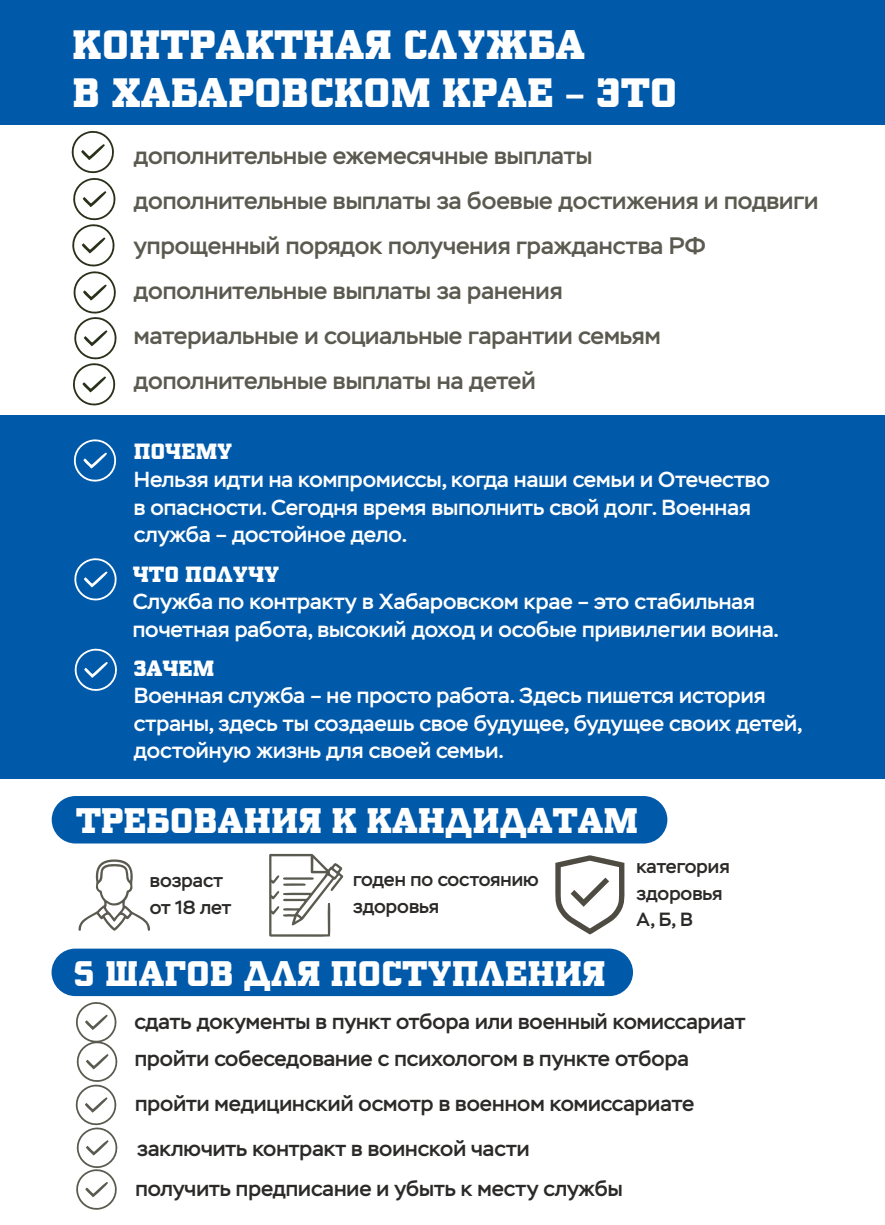
<style>
.page{position:relative;width:885px;height:1225px;background:#fff}
.page>*{position:absolute;margin:0;border:0;box-sizing:border-box;transform-origin:0 0}
.t1{font:900 40.4px/48.2px "PF Synch Pro";color:#fff}
.t2{font:900 35px "PF Synch Pro";color:#fff}
.t3{font:500 23.8px/45px "Stem";color:#5b5a50}
.t4{font:500 21.8px/27.6px "Stem";color:#fff}
.t5{font:900 21.8px "PF Synch Pro";color:#fff}
.t6{font:500 21.4px/37.2px "Stem";color:#2b2a29}
.t7{font:500 19px/26.8px "Stem";color:#2b2a29}
</style>
<div class="page">
<div style="left:0;top:415px;width:884px;height:363px;background:#0059a9"></div>
<div style="left:52px;top:948px;width:581px;height:48px;background:#0059a9;border-radius:24px"></div>
<div style="left:52px;top:796px;width:615px;height:47px;background:#0059a9;border-radius:24px"></div>
<div style="left:0;top:0;width:884px;height:125px;background:#0059a9"></div>
<svg style="left:71px;top:131px;width:46px;height:275px"></svg>
<svg style="left:75px;top:1002px;width:43px;height:208px"></svg>
<svg style="left:78px;top:859px;width:72px;height:72px"></svg>
<svg style="left:269px;top:854px;width:75px;height:83px"></svg>
<svg style="left:73px;top:439px;width:44px;height:43px"></svg>
<svg style="left:74px;top:558px;width:43px;height:43px"></svg>
<svg style="left:74px;top:648px;width:43px;height:43px"></svg>
<svg style="left:555px;top:855px;width:69px;height:79px"></svg>
<h1 class="t1" style="left:73px;top:24px;width:606px">КОНТРАКТНАЯ СЛУЖБА<br>В ХАБАРОВСКОМ КРАЕ – ЭТО</h1>
<p class="t3" style="left:134px;top:134px;width:686px">дополнительные ежемесячные выплаты<br>дополнительные выплаты за боевые достижения и подвиги упрощенный порядок получения гражданства РФ дополнительные выплаты за ранения<br>материальные и социальные гарантии семьям дополнительные выплаты на детей</p>
<p class="t5" style="left:134px;top:443px;width:100px">ПОЧЕМУ</p>
<p class="t4" style="left:134px;top:466px;width:637px">Нельзя идти на компромиссы, когда наши семьи и Отечество в опасности. Сегодня время выполнить свой долг. Военная служба – достойное дело.</p>
<p class="t5" style="left:133px;top:565px;width:148px">ЧТО ПОЛУЧУ</p>
<p class="t4" style="left:133px;top:588px;width:648px">Служба по контракту в Хабаровском крае – это стабильная почетная работа, высокий доход и особые привилегии воина.</p>
<p class="t5" style="left:134px;top:659px;width:82px">ЗАЧЕМ</p>
<p class="t4" style="left:134px;top:682px;width:670px">Военная служба – не просто работа. Здесь пишется история страны, здесь ты создаешь свое будущее, будущее своих детей, достойную жизнь для своей семьи.</p>
<h2 class="t2" style="left:76px;top:807px;width:563px">ТРЕБОВАНИЯ К КАНДИДАТАМ</h2>
<p class="t7" style="left:150px;top:866px;width:83px;line-height:27.6px">возраст от 18 лет</p>
<p class="t7" style="left:353px;top:866px;width:187px">годен по состоянию здоровья</p>
<p class="t7" style="left:636px;top:853px;width:95px">категория здоровья<br>А, Б, В</p>
<h2 class="t2" style="left:74px;top:959px;width:533px">5 ШАГОВ ДЛЯ ПОСТУПЛЕНИЯ</h2>
<p class="t6" style="left:134px;top:1003px;width:612px">сдать документы в пункт отбора или военный комиссариат пройти собеседование с психологом в пункте отбора</p>
<p class="t6" style="left:135px;top:1085px;width:560px">пройти медицинский осмотр в военном комиссариате</p>
<p class="t6" style="left:137px;top:1130px;width:394px">заключить контракт в воинской части</p>
<p class="t6" style="left:135px;top:1169px;width:489px">получить предписание и убыть к месту службы</p>
</div>
